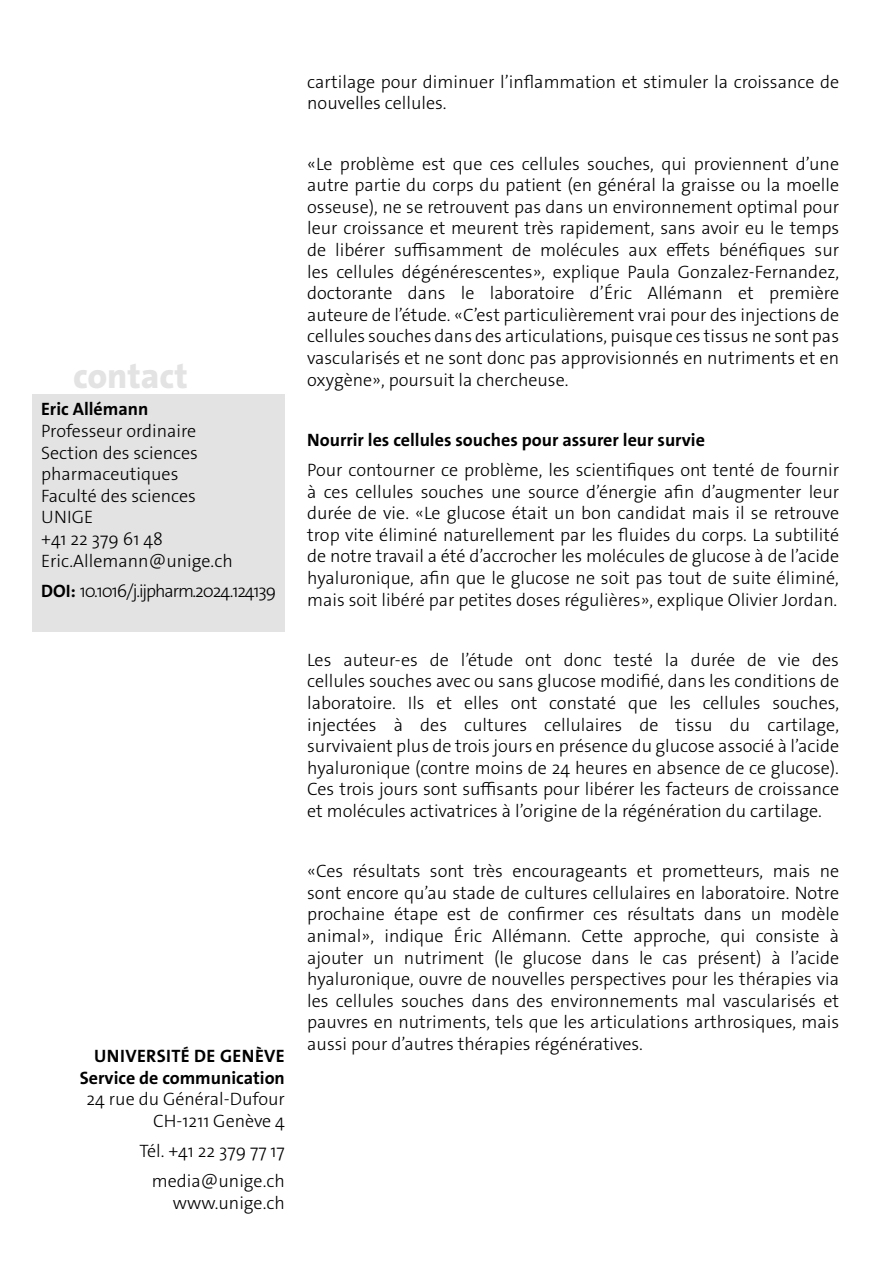
<style>
.page{position:relative;width:893px;height:1263px;background:#fff}
.page>*{position:absolute;margin:0;border:0;box-sizing:border-box;transform-origin:0 0}
.t1{font:800 35.7px "The Sans Os F";color:#e3e3e3}
.t2{font:300 18px/21.6px "The Sans Os F";color:#000;text-align:justify}
.t3{font:700 18px/21.6px "The Sans Os F";color:#000;text-align:right}
.t4{font:300 18px "The Sans Os F";letter-spacing:-.06em;color:#000}
.s1{font-weight:700}
</style>
<div class="page">
<div style="left:33px;top:393px;width:252px;height:238px;background:#e3e3e3"></div>
<h1 class="t1" style="left:73px;top:353px;width:116px">contact</h1>
<p class="t3" style="left:41px;top:399px;width:109px">Eric Allémann</p>
<p class="t2" style="left:41px;top:420px;width:193px;text-align:left">Professeur ordinaire<br>Section des sciences pharmaceutiques<br>Faculté des sciences<br>UNIGE<br>+41 22 379 61 48<br>Eric.Allemann@unige.ch</p>
<p class="t4" style="left:41px;top:579px;width:237px"><span class="s1">DOI:</span> 10.1016/j.ijpharm.2024.124139</p>
<p class="t3" style="left:80px;top:1045px;width:207px">UNIVERSITÉ DE GENÈVE<br>Service de communication</p>
<p class="t2" style="left:87px;top:1089px;width:200px;text-align:right">24 rue du Général-Dufour<br>CH-1211 Genève 4</p>
<p class="t2" style="left:139px;top:1136px;width:147px;line-height:30.2px;text-align:right">Tél. +41 22 379 77 17 media@unige.ch</p>
<p class="t2" style="left:173px;top:1192px;width:114px">www.unige.ch</p>
<p class="t2" style="left:307px;top:71px;width:533px">cartilage pour diminuer l’inflammation et stimuler la croissance de nouvelles cellules.</p>
<p class="t2" style="left:307px;top:153px;width:533px">«Le problème est que ces cellules souches, qui proviennent d’une autre partie du corps du patient (en général la graisse ou la moelle osseuse), ne se retrouvent pas dans un environnement optimal pour leur croissance et meurent très rapidement, sans avoir eu le temps de libérer suffisamment de molécules aux effets bénéfiques sur les cellules dégénérescentes», explique Paula Gonzalez-Fernandez, doctorante dans le laboratoire d’Éric Allémann et première auteure de l’étude. «C’est particulièrement vrai pour des injections de cellules souches dans des articulations, puisque ces tissus ne sont pas vascularisés et ne sont donc pas approvisionnés en nutriments et en oxygène», poursuit la chercheuse.</p>
<p class="t3" style="left:307px;top:429px;width:399px">Nourrir les cellules souches pour assurer leur survie</p>
<p class="t2" style="left:307px;top:459px;width:533px">Pour contourner ce problème, les scientifiques ont tenté de fournir à ces cellules souches une source d’énergie afin d’augmenter leur durée de vie. «Le glucose était un bon candidat mais il se retrouve trop vite éliminé naturellement par les fluides du corps. La subtilité de notre travail a été d’accrocher les molécules de glucose à de l’acide hyaluronique, afin que le glucose ne soit pas tout de suite éliminé, mais soit libéré par petites doses régulières», explique Olivier Jordan.</p>
<p class="t2" style="left:307px;top:649px;width:533px">Les auteur-es de l’étude ont donc testé la durée de vie des cellules souches avec ou sans glucose modifié, dans les conditions de laboratoire. Ils et elles ont constaté que les cellules souches, injectées à des cultures cellulaires de tissu du cartilage, survivaient plus de trois jours en présence du glucose associé à l’acide hyaluronique (contre moins de 24 heures en absence de ce glucose).<br>Ces trois jours sont suffisants pour libérer les facteurs de croissance et molécules activatrices à l’origine de la régénération du cartilage.</p>
<p class="t2" style="left:307px;top:860px;width:533px">«Ces résultats sont très encourageants et prometteurs, mais ne sont encore qu’au stade de cultures cellulaires en laboratoire. Notre prochaine étape est de confirmer ces résultats dans un modèle animal», indique Éric Allémann. Cette approche, qui consiste à ajouter un nutriment (le glucose dans le cas présent) à l’acide hyaluronique, ouvre de nouvelles perspectives pour les thérapies via les cellules souches dans des environnements mal vascularisés et pauvres en nutriments, tels que les articulations arthrosiques, mais aussi pour d’autres thérapies régénératives.</p>
</div>
